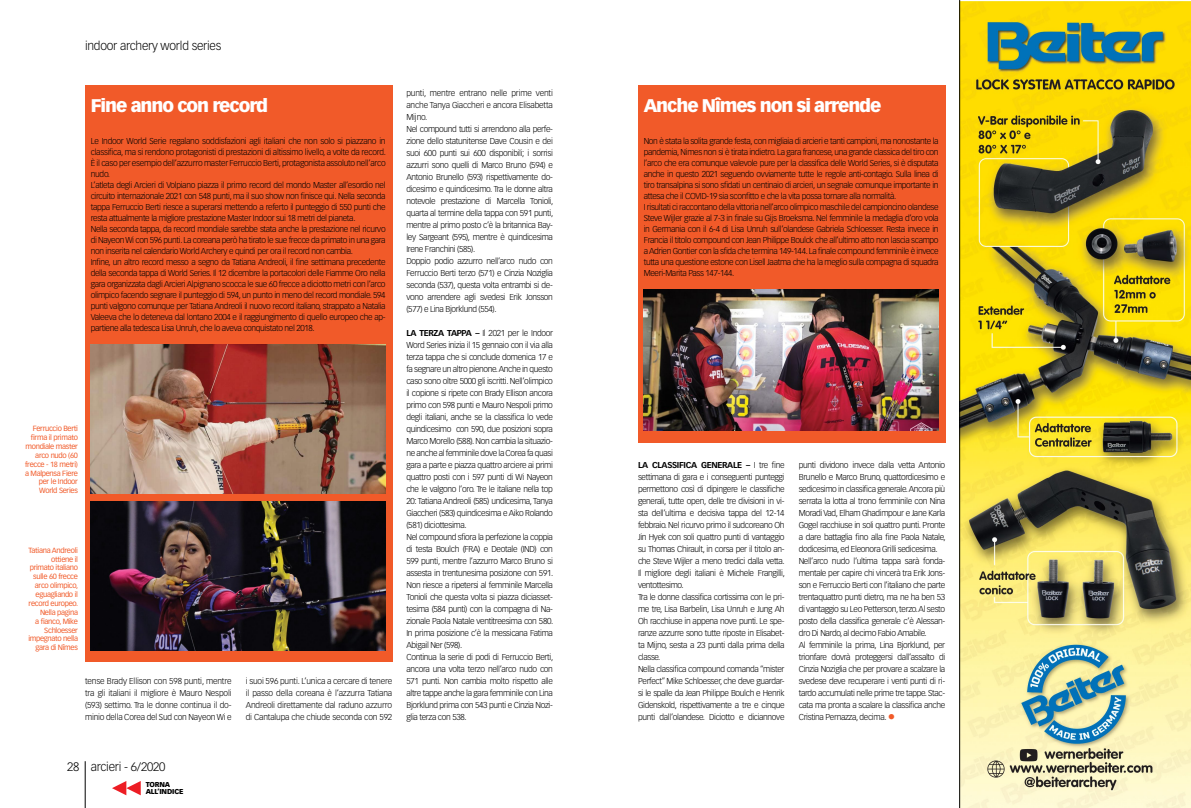
<style>
.page{position:relative;width:1191px;height:808px;background:#fff}
.page>*{position:absolute;margin:0;border:0;box-sizing:border-box;transform-origin:0 0}
.t1{font:900 18px "Vectora LT Std";letter-spacing:-.06em;color:#fff}
.t2{font:300 12px "Vectora LT Std";letter-spacing:-.02em;color:#000}
.t3{font:300 8.4px/12px "Vectora LT Std";letter-spacing:-.04em;color:#000}
.t4{font:7.4px/8.9px "Vectora LT Std";letter-spacing:-.04em;color:#f15a29;text-align:right}
.t5{font:900 7px/7px "Vectora LT Std";letter-spacing:-.02em;color:#000}
.s1{font-weight:700}
.s2{font-weight:900;font-size:15px;color:#f15a29}
</style>
<div class="page">
<img style="left:959px;top:0;width:232px;height:808px">
<div style="left:85px;top:85px;width:307px;height:577px;background:#f15a29"></div>
<div style="left:638px;top:85px;width:307px;height:357px;background:#f15a29"></div>
<img style="left:91px;top:345px;width:295px;height:148px">
<img style="left:643px;top:289px;width:295px;height:142px">
<img style="left:91px;top:502px;width:295px;height:148px">
<hr style="left:85px;top:761px;width:1px;height:47px;background:#000">
<svg style="left:112px;top:781px;width:29px;height:14px"></svg>
<h2 class="t2" style="left:85px;top:39px;width:138px">indoor archery world series</h2>
<p class="t3" style="left:406px;top:87px;width:148px">punti, mentre entrano nelle prime venti anche Tanya Giaccheri e ancora Elisabetta Mijno.<br>Nel compound tutti si arrendono alla perfe&shy;zione dello statunitense Dave Cousin e dei suoi 600 punti sui 600 disponibili; i sorrisi azzurri sono quelli di Marco Bruno (594) e Antonio Brunello (593) rispettivamente do&shy;dicesimo e quindicesimo. Tra le donne altra notevole prestazione di Marcella Tonioli, quarta al termine della tappa con 591 punti, mentre al primo posto c’è la britannica Bay&shy;ley Sargeant (595), mentre è quindicesima Irene Franchini (585).<br>Doppio podio azzurro nell’arco nudo con Ferruccio Berti terzo (571) e Cinzia Noziglia seconda (537), questa volta entrambi si de&shy;vono arrendere agli svedesi Erik Jonsson (577) e Lina Bjorklund (554).</p>
<p class="t3" style="left:406px;top:327px;width:148px"><span class="s1">LA TERZA TAPPA –</span> Il 2021 per le Indoor Word Series inizia il 15 gennaio con il via alla terza tappa che si conclude domenica 17 e fa segnare un altro pienone. Anche in questo caso sono oltre 5000 gli iscritti. Nell’olimpico il copione si ripete con Brady Ellison ancora primo con 598 punti e Mauro Nespoli primo degli italiani, anche se la classifica lo vede quindicesimo con 590, due posizioni sopra Marco Morello (588). Non cambia la situazio&shy;ne anche al femminile dove la Corea fa quasi gara a parte e piazza quattro arciere ai primi quattro posti con i 597 punti di Wi Nayeon che le valgono l’oro. Tre le italiane nella top 20: Tatiana Andreoli (585) undicesima, Tanya Giaccheri (583) quindicesima e Aiko Rolando (581) diciottesima.<br>Nel compound sfiora la perfezione la coppia di testa Boulch (FRA) e Deotale (IND) con 599 punti, mentre l’azzurro Marco Bruno si assesta in trentunesima posizione con 591.<br>Non riesce a ripetersi al femminile Marcella Tonioli che questa volta si piazza diciasset&shy;tesima (584 punti) con la compagna di Na&shy;zionale Paola Natale ventitreesima con 580.<br>In prima posizione c’è la messicana Fatima Abigail Ner (598).<br>Continua la serie di podi di Ferruccio Berti, ancora una volta terzo nell’arco nudo con 571 punti. Non cambia molto rispetto alle altre tappe anche la gara femminile con Lina Bjorklund prima con 543 punti e Cinzia Nozi&shy;glia terza con 538.</p>
<h1 class="t1" style="left:91px;top:94px;width:179px">Fine anno con record</h1>
<h1 class="t1" style="left:643px;top:94px;width:239px">Anche Nîmes non si arrende</h1>
<p class="t3" style="left:91px;top:136px;width:297px;line-height:11px">Le Indoor World Serie regalano soddisfazioni agli italiani che non solo si piazzano in classifica, ma si rendono protagonisti di prestazioni di altissimo livello, a volte da record.<br>È il caso per esempio dell’azzurro master Ferruccio Berti, protagonista assoluto nell’arco nudo.<br>L’atleta degli Arcieri di Volpiano piazza il primo record del mondo Master all’esordio nel circuito internazionale 2021 con 548 punti, ma il suo show non finisce qui. Nella seconda tappa Ferruccio Berti riesce a superarsi mettendo a referto il punteggio di 550 punti che resta attualmente la migliore prestazione Master Indoor sui 18 metri del pianeta.<br>Nella seconda tappa, da record mondiale sarebbe stata anche la prestazione nel ricurvo di Nayeon Wi con 596 punti. La coreana però ha tirato le sue frecce da primato in una gara non inserita nel calendario World Archery e quindi per ora il record non cambia.<br>Infine, un altro record messo a segno da Tatiana Andreoli, il fine settimana precedente della seconda tappa di World Series. Il 12 dicembre la portacolori delle Fiamme Oro nella gara organizzata dagli Arcieri Alpignano scocca le sue 60 frecce a diciotto metri con l’arco olimpico facendo segnare il punteggio di 594, un punto in meno del record mondiale. 594 punti valgono comunque per Tatiana Andreoli il nuovo record italiano, strappato a Natalia Valeeva che lo deteneva dal lontano 2004 e il raggiungimento di quello europeo che ap&shy;partiene alla tedesca Lisa Unruh, che lo aveva conquistato nel 2018.</p>
<p class="t3" style="left:643px;top:136px;width:296px;line-height:11px">Non è stata la solita grande festa, con migliaia di arcieri e tanti campioni, ma nonostante la pandemia, Nimes non si è tirata indietro. La gara francese, una grande classica del tiro con l’arco che era comunque valevole pure per la classifica delle World Series, si è disputata anche in questo 2021 seguendo ovviamente tutte le regole anti-contagio. Sulla linea di tiro transalpina si sono sfidati un centinaio di arcieri, un segnale comunque importante in attesa che il COVID-19 sia sconfitto e che la vita possa tornare alla normalità.<br>I risultati ci raccontano della vittoria nell’arco olimpico maschile del campioncino olandese Steve Wijler grazie al 7-3 in finale su Gijs Broeksma. Nel femminile la medaglia d’oro vola in Germania con il 6-4 di Lisa Unruh sull’olandese Gabriela Schloesser. Resta invece in Francia il titolo compound con Jean Philippe Boulck che all’ultimo atto non lascia scampo a Adrien Gontier con la sfida che termina 149-144. La finale compound femminile è invece tutta una questione estone con Lisell Jaatma che ha la meglio sulla compagna di squadra Meeri-Marita Pass 147-144.</p>
<p class="t4" style="left:25px;top:424px;width:54px">Ferruccio Berti firma il primato mondiale master arco nudo (60 frecce - 18 metri) a Malpensa Fiere per le Indoor<br>World Series</p>
<p class="t3" style="left:638px;top:459px;width:148px"><span class="s1">LA CLASSIFICA GENERALE –</span> I tre fine settimana di gara e i conseguenti punteggi permettono così di dipingere le classifiche generali, tutte open, delle tre divisioni in vi&shy;sta dell’ultima e decisiva tappa del 12-14 febbraio. Nel ricurvo primo il sudcoreano Oh Jin Hyek con soli quattro punti di vantaggio su Thomas Chirault, in corsa per il titolo an&shy;che Steve Wijler a meno tredici dalla vetta.<br>Il migliore degli italiani è Michele Frangilli, ventottesimo.<br>Tra le donne classifica cortissima con le pri&shy;me tre, Lisa Barbelin, Lisa Unruh e Jung Ah Oh racchiuse in appena nove punti. Le spe&shy;ranze azzurre sono tutte riposte in Elisabet&shy;ta Mijno, sesta a 23 punti dalla prima della classe.<br>Nella classifica compound comanda “mister Perfect” Mike Schloesser, che deve guardar&shy;si le spalle da Jean Philippe Boulch e Henrik Gidenskold, rispettivamente a tre e cinque punti dall’olandese. Diciotto e diciannove</p>
<p class="t3" style="left:798px;top:459px;width:148px">punti dividono invece dalla vetta Antonio Brunello e Marco Bruno, quattordicesimo e sedicesimo in classifica generale. Ancora più serrata la lotta al trono femminile con Nina Moradi Vad, Elham Ghadimpour e Jane Karla Gogel racchiuse in soli quattro punti. Pronte a dare battaglia fino alla fine Paola Natale, dodicesima, ed Eleonora Grilli sedicesima.<br>Nell’arco nudo l’ultima tappa sarà fonda&shy;mentale per capire chi vincerà tra Erik Jons&shy;son e Ferruccio Berti con l’italiano che parte trentaquattro punti dietro, ma ne ha ben 53 di vantaggio su Leo Petterson, terzo. Al sesto posto della classifica generale c’è Alessan&shy;dro Di Nardo, al decimo Fabio Amabile.<br>Al femminile la prima, Lina Bjorklund, per trionfare dovrà proteggersi dall’assalto di Cinzia Noziglia che per provare a scalzare la svedese deve recuperare i venti punti di ri&shy;tardo accumulati nelle prime tre tappe. Stac&shy;cata ma pronta a scalare la classifica anche Cristina Pernazza, decima. <span class="s2">•</span></p>
<p class="t4" style="left:28px;top:546px;width:51px">Tatiana Andreoli ottiene il primato italiano sulle 60 frecce arco olimpico, eguagliando il record europeo.<br>Nella pagina<br>a fianco, Mike<br>Schloesser impegnato nella gara di Nîmes</p>
<p class="t3" style="left:85px;top:675px;width:148px;text-align:justify">tense Brady Ellison con 598 punti, mentre tra gli italiani il migliore è Mauro Nespoli (593) settimo. Tra le donne continua il do&shy;minio della Corea del Sud con Nayeon Wi e</p>
<p class="t3" style="left:246px;top:675px;width:148px;text-align:justify">i suoi 596 punti. L’unica a cercare di tenere il passo della coreana è l’azzurra Tatiana Andreoli direttamente dal raduno azzurro di Cantalupa che chiude seconda con 592</p>
<h2 class="t2" style="left:67px;top:759px;width:100px">28 arcieri - 6/2020</h2>
<p class="t5" style="left:146px;top:781px;width:39px">TORNA<br>ALL’INDICE</p>
</div>
